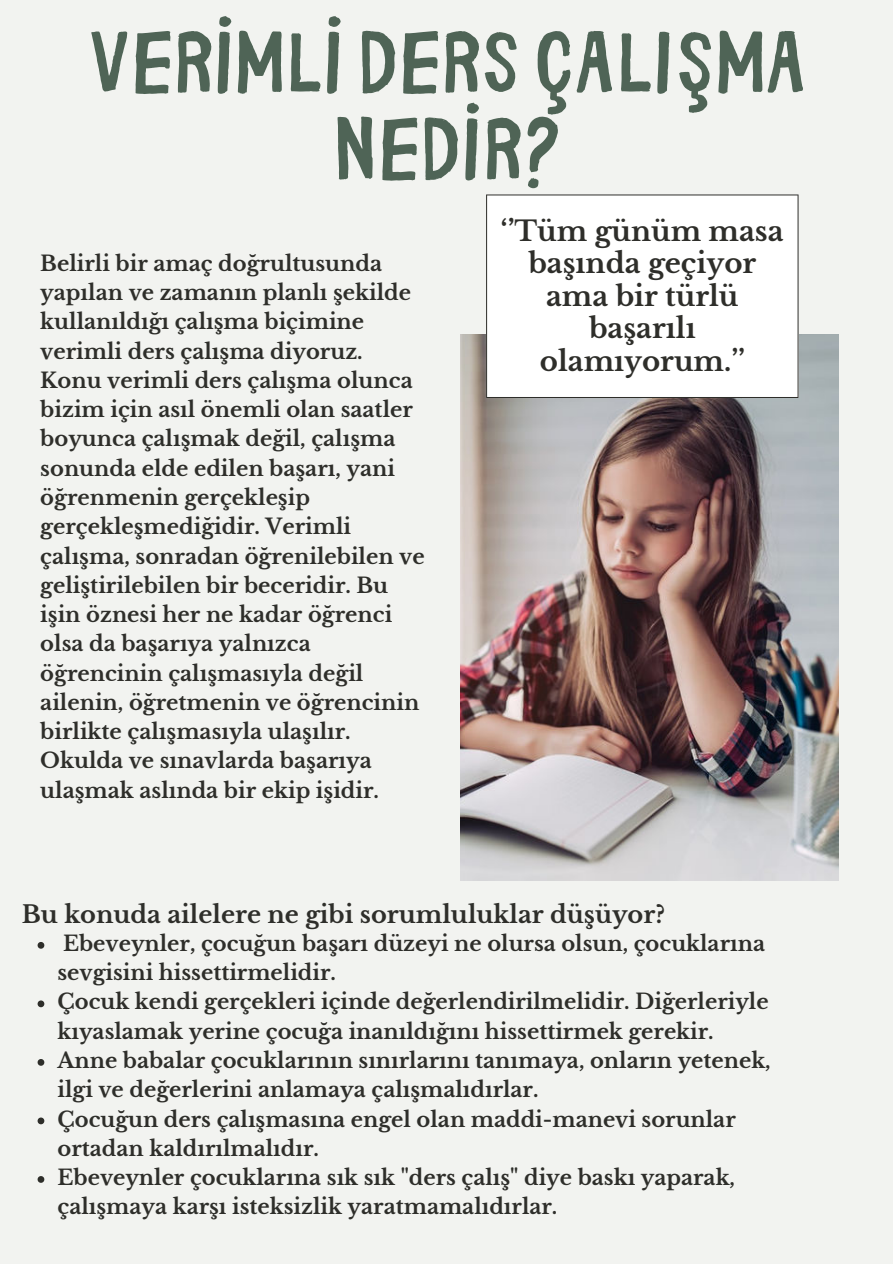
<style>
.page{position:relative;width:893px;height:1264px;background:#fff}
.page>*{position:absolute;margin:0;border:0;box-sizing:border-box;transform-origin:0 0}
.t1{font:87px/86.7px "Bike Park";color:#4f6456;text-align:center}
.t2{font:700 27.6px/32.7px "Libre Baskerville";color:#2e2e2a;text-align:center}
.t3{font:700 24px "Libre Baskerville";color:#2e2e2a}
.t4{font:700 21px/29.2px "Libre Baskerville";color:#2e2e2a}
</style>
<div class="page">
<div style="left:0;top:0;width:892px;height:1263px;background:#f2f3f0"></div>
<img style="left:460px;top:335px;width:378px;height:545px">
<div style="left:486px;top:194px;width:312px;height:204px;background:#fff"></div>
<svg style="left:38px;top:942px;width:6px;height:6px"></svg>
<svg style="left:38px;top:1000px;width:6px;height:7px"></svg>
<svg style="left:38px;top:1059px;width:6px;height:6px"></svg>
<svg style="left:38px;top:1117px;width:6px;height:7px"></svg>
<svg style="left:38px;top:1176px;width:6px;height:6px"></svg>
<h1 class="t1" style="left:88px;top:11px;width:719px">VERİMLİ DERS ÇALIŞMA<br>NEDİR?</h1>
<p class="t4" style="left:40px;top:249px;width:386px">Belirli bir amaç doğrultusunda yapılan ve zamanın planlı şekilde kullanıldığı çalışma biçimine verimli ders çalışma diyoruz.<br>Konu verimli ders çalışma olunca bizim için asıl önemli olan saatler boyunca çalışmak değil, çalışma sonunda elde edilen başarı, yani öğrenmenin gerçekleşip gerçekleşmediğidir. Verimli çalışma, sonradan öğrenilebilen ve geliştirilebilen bir beceridir. Bu işin öznesi her ne kadar öğrenci olsa da başarıya yalnızca öğrencinin çalışmasıyla değil ailenin, öğretmenin ve öğrencinin birlikte çalışmasıyla ulaşılır.<br>Okulda ve sınavlarda başarıya ulaşmak aslında bir ekip işidir.</p>
<h2 class="t2" style="left:501px;top:214px;width:284px">‘’Tüm günüm masa başında geçiyor ama bir türlü başarılı olamıyorum.’’</h2>
<p class="t3" style="left:22px;top:899px;width:644px">Bu konuda ailelere ne gibi sorumluluklar düşüyor?</p>
<p class="t4" style="left:58px;top:928px;width:714px">Ebeveynler, çocuğun başarı düzeyi ne olursa olsun, çocuklarına sevgisini hissettirmelidir.<br>Çocuk kendi gerçekleri içinde değerlendirilmelidir. Diğerleriyle kıyaslamak yerine çocuğa inanıldığını hissettirmek gerekir.<br>Anne babalar çocuklarının sınırlarını tanımaya, onların yetenek, ilgi ve değerlerini anlamaya çalışmalıdırlar.<br>Çocuğun ders çalışmasına engel olan maddi-manevi sorunlar ortadan kaldırılmalıdır.<br>Ebeveynler çocuklarına sık sık "ders çalış" diye baskı yaparak, çalışmaya karşı isteksizlik yaratmamalıdırlar.</p>
</div>
